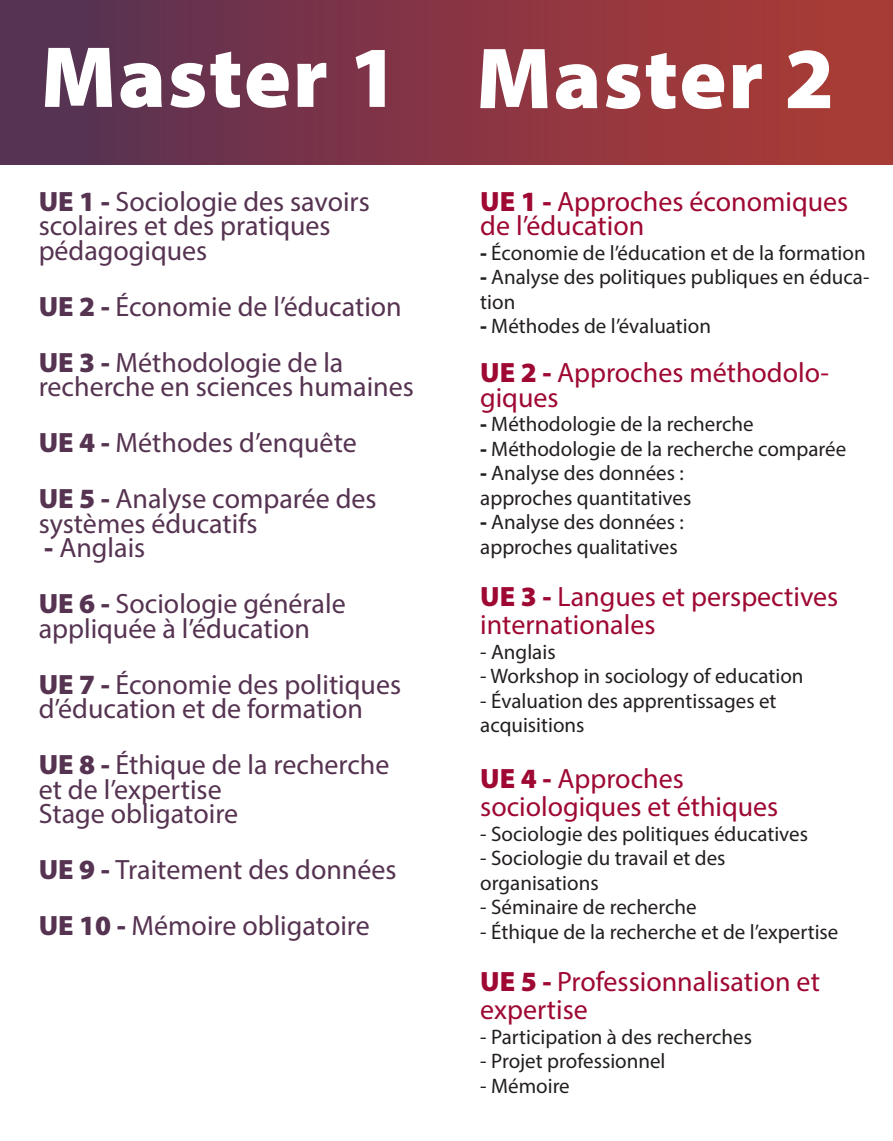
<style>
.page{position:relative;width:893px;height:1141px;background:#fff}
.page>*{position:absolute;margin:0;border:0;box-sizing:border-box;transform-origin:0 0}
.t1{font:900 87.5px "Myriad Pro";letter-spacing:.02em;color:#fff}
.t2{font:28px/56px "Myriad Pro";color:#563351}
.t3{font:28px/28px "Myriad Pro";color:#9e0832}
.t4{font:21px/24.5px "Myriad Pro";color:#231f20}
.s1{font-weight:900}
</style>
<div class="page">
<div style="left:0;top:0;width:893px;height:165px;background:linear-gradient(to right,#553154,#b13b34)"></div>
<p class="t1" style="left:41px;top:19px;width:360px">Master 1</p>
<h2 class="t2" style="left:39px;top:189px;width:333px;line-height:24.5px"><span class="s1">UE 1 -</span> Sociologie des savoirs scolaires et des pratiques pédagogiques</h2>
<h2 class="t2" style="left:39px;top:278px;width:365px"><span class="s1">UE 2 -</span> Économie de l’éducation<br><span class="s1">UE 3 -</span> Méthodologie de la</h2>
<h2 class="t2" style="left:39px;top:358px;width:377px">recherche en sciences humaines<br><span class="s1">UE 4 -</span> Méthodes d’enquête<br><span class="s1">UE 5 -</span> Analyse comparée des</h2>
<h2 class="t2" style="left:39px;top:495px;width:220px">systèmes éducatifs</h2>
<h2 class="t2" style="left:39px;top:519px;width:309px"><span class="s1">-</span> Anglais<br><span class="s1">UE 6 -</span> Sociologie générale</h2>
<h2 class="t2" style="left:39px;top:600px;width:364px">appliquée à l’éducation<br><span class="s1">UE 7 -</span> Économie des politiques</h2>
<h2 class="t2" style="left:39px;top:680px;width:352px">d’éducation et de formation<br><span class="s1">UE 8 -</span> Éthique de la recherche</h2>
<h2 class="t2" style="left:39px;top:777px;width:201px;line-height:24.5px">et de l’expertise<br>Stage obligatoire</h2>
<h2 class="t2" style="left:39px;top:841px;width:359px"><span class="s1">UE 9 -</span> Traitement des données<br><span class="s1">UE 10 -</span> Mémoire obligatoire</h2>
<p class="t1" style="left:476px;top:20px;width:360px">Master 2</p>
<p class="t3" style="left:480px;top:189px;width:370px;line-height:24.5px"><span class="s1">UE 1 -</span> Approches économiques de l’éducation</p>
<p class="t4" style="left:480px;top:240px;width:387px"><span class="s1">-</span> Économie de l’éducation et de la formation</p>
<p class="t4" style="left:480px;top:265px;width:391px"><span class="s1">-</span> Analyse des politiques publiques en éduca&shy;tion</p>
<p class="t4" style="left:480px;top:314px;width:232px"><span class="s1">-</span> Méthodes de l’évaluation</p>
<p class="t3" style="left:480px;top:360px;width:350px;line-height:24.5px"><span class="s1">UE 2 -</span> Approches méthodolo&shy;giques</p>
<p class="t4" style="left:480px;top:412px;width:275px"><span class="s1">-</span> Méthodologie de la recherche</p>
<p class="t4" style="left:480px;top:436px;width:367px"><span class="s1">-</span> Méthodologie de la recherche comparée</p>
<p class="t4" style="left:480px;top:461px;width:205px"><span class="s1">-</span> Analyse des données :</p>
<p class="t4" style="left:480px;top:485px;width:213px">approches quantitatives</p>
<p class="t4" style="left:480px;top:510px;width:205px"><span class="s1">-</span> Analyse des données :</p>
<p class="t4" style="left:480px;top:534px;width:199px">approches qualitatives</p>
<p class="t3" style="left:480px;top:583px;width:360px"><span class="s1">UE 3 -</span> Langues et perspectives internationales</p>
<p class="t4" style="left:480px;top:639px;width:77px">- Anglais</p>
<p class="t4" style="left:480px;top:664px;width:325px">- Workshop in sociology of education</p>
<p class="t4" style="left:480px;top:688px;width:298px">- Évaluation des apprentissages et acquisitions</p>
<p class="t3" style="left:480px;top:765px;width:300px"><span class="s1">UE 4 -</span> Approches sociologiques et éthiques</p>
<p class="t4" style="left:480px;top:821px;width:329px">- Sociologie des politiques éducatives</p>
<p class="t4" style="left:480px;top:846px;width:247px">- Sociologie du travail et des organisations</p>
<p class="t4" style="left:480px;top:895px;width:218px">- Séminaire de recherche</p>
<p class="t4" style="left:480px;top:919px;width:360px">- Éthique de la recherche et de l’expertise</p>
<p class="t3" style="left:480px;top:968px;width:341px"><span class="s1">UE 5 -</span> Professionnalisation et expertise</p>
<p class="t4" style="left:480px;top:1024px;width:273px">- Participation à des recherches</p>
<p class="t4" style="left:480px;top:1049px;width:187px">- Projet professionnel</p>
<p class="t4" style="left:480px;top:1073px;width:91px">- Mémoire</p>
</div>
